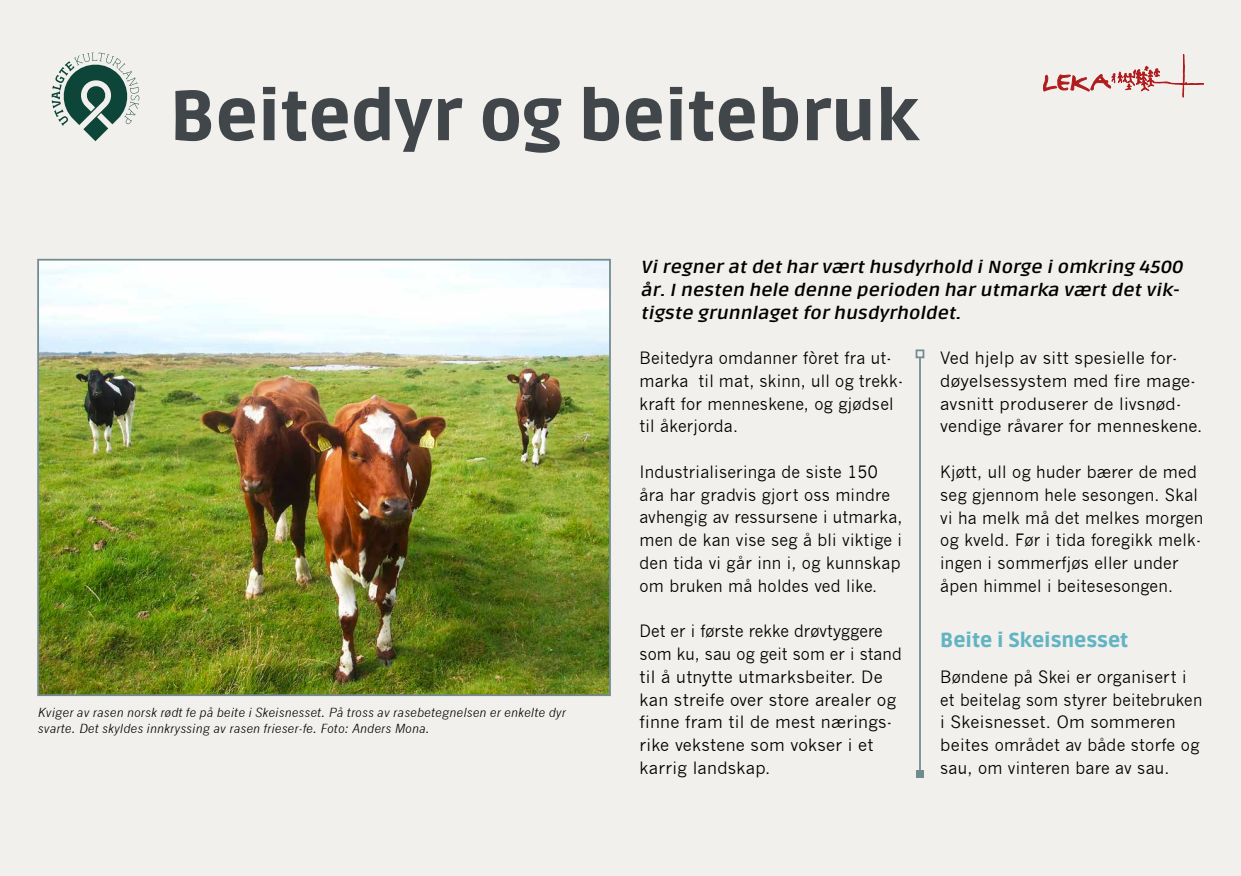
<style>
.page{position:relative;width:1241px;height:876px;background:#fff}
.page>*{position:absolute;margin:0;border:0;box-sizing:border-box;transform-origin:0 0}
.t1{font:900 70px "Ruda";color:#404649}
.t2{font:900 20.12px "Ruda";color:#62b4c3}
.t3{font:italic 700 17.5px/22.8px "Ruda";color:#000;scale:1.11 1}
.t4{font:16.62px/22.8px "News Gothic";letter-spacing:.015em;color:#000;scale:.96 1}
.t5{font:16.62px/22.8px "News Gothic";letter-spacing:.015em;color:#000;scale:.95 1}
.t6{font:16.62px/22.8px "News Gothic";letter-spacing:.015em;color:#000}
.t7{font:italic 12.25px/15.8px "News Gothic";letter-spacing:.015em;color:#000}
</style>
<div class="page">
<div style="left:0;top:0;width:1240px;height:876px;background:#f1f0ec"></div>
<img style="left:40px;top:262px;width:567px;height:431px">
<div style="left:37px;top:259px;width:573px;height:437px;border:2px solid #728b91"></div>
<hr style="left:918px;top:357px;width:2px;height:416px;background:#728b91">
<div style="left:915px;top:349px;width:9px;height:9px;border:2px solid #728b91"></div>
<div style="left:916px;top:770px;width:7px;height:7px;background:#728b91"></div>
<svg style="left:52px;top:53px;width:87px;height:88px"></svg>
<svg style="left:1043px;top:54px;width:160px;height:43px"></svg>
<h1 class="t1" style="left:169px;top:76px;width:749px">Beitedyr og beitebruk</h1>
<p class="t7" style="left:38px;top:704px;width:529px">Kviger av rasen norsk rødt fe på beite i Skeisnesset. På tross av rasebetegnelsen er enkelte dyr svarte. Det skyldes innkryssing av rasen frieser-fe. Foto: Anders Mona.</p>
<p class="t3" style="left:640px;top:256px;width:493px">Viregner at det har vært husdyrhold iNorge iomkring 4500 år.Inesten hele denne perioden har utmarka vært det vik&shy;tigste grunnlaget for husdyrholdet.</p>
<p class="t4" style="left:639px;top:347px;width:276px">Beitedyra omdanner fòret fra ut&shy;marka til mat, skinn, ull og trek - kraft for menneskene, og gjødsel til åkerjorda.</p>
<p class="t4" style="left:639px;top:460px;width:275px">Industrialiseringa de siste 150 åra har gradvis gjort oss mindre avhengig av ressursene i utmarka, men de kan vise seg å bli viktige i den tida vi går inn i, og kunnskap om bruken må holdes ved like.</p>
<p class="t5" style="left:639px;top:620px;width:277px">Det er i første rekke drøvtyggere som ku, sau og geit som er i stand til å utnytte utmarksbeiter. De kan streife over store arealer og finne fram til de mest nærings&shy;rike vekstene som vokser i et karrig landskap.</p>
<p class="t6" style="left:940px;top:347px;width:263px">Ved hjelp av sitt spesielle for&shy;døyelsessystem med fire mage&shy;avsnitt produserer de livsnød&shy;vendige råvarer for menneskene.</p>
<p class="t4" style="left:940px;top:460px;width:275px">Kjøtt, ull og huder bærer de med seg gjennom hele sesongen. Skal vi ha melk må det melkes morgen og kveld. Før i tida foregikk melk&shy;ingen i sommerfjøs eller under åpen himmel i beitesesongen.</p>
<p class="t2" style="left:940px;top:628px;width:189px">Beite i Skeisnesset</p>
<p class="t4" style="left:940px;top:665px;width:274px">Bøndene på Skei er organisert i et beitelag som styrer beitebruken i Skeisnesset. Om sommeren beites området av både storfe og sau, om vinteren bare av sau.</p>
</div>
